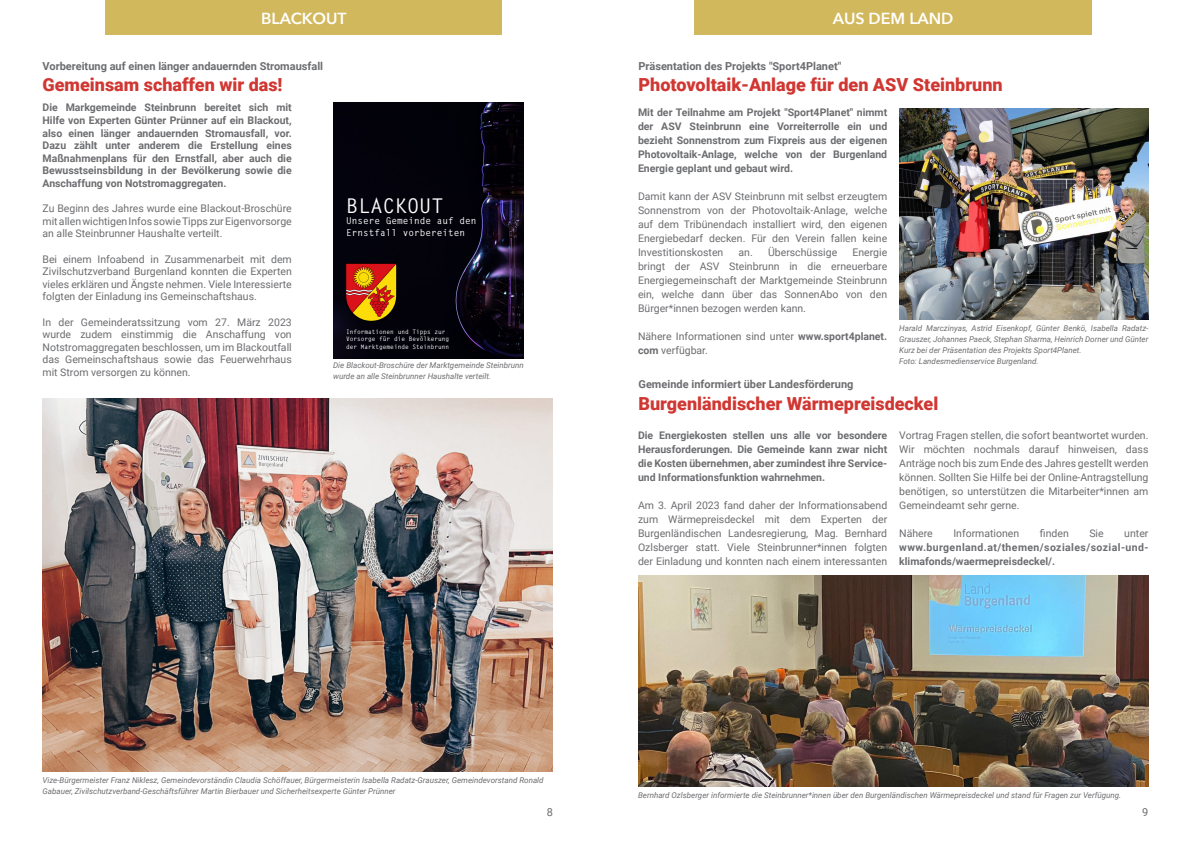
<style>
.page{position:relative;width:1191px;height:842px;background:#fff}
.page>*{position:absolute;margin:0;border:0;box-sizing:border-box;transform-origin:0 0}
.t1{font:700 20.3px "Letter Gothic Std";color:#fff}
._28_30_bold_left{font:900 18px "Roboto";color:#d13732}
._40_42_bold_left{font:900 18px "Roboto";color:#d13732}
.t2{font:600 16px "Avenir Next";color:#fff}
._14_19_Semibold_Ital{font:700 11px "Roboto";color:#6c6d70}
._14_19_Semibold_Ital-2{font:11px "Roboto";color:#6c6d70}
._8_14_reg_left_ju{font:10.5px/14px "Roboto";color:#6c6d70;text-align:justify}
._8_14_reg_left_ju-2{font:700 10.5px/14px "Roboto";color:#6c6d70;text-align:justify}
.t3{font:700 9.4px/11.3px "Letter Gothic Std";color:#fff}
._14_19_Semibold_Ital-3{font:italic 8px/11px "Roboto";color:#6c6d70}
.t4{font:700 6.1px/7.4px "Letter Gothic Std";color:#fff}
.s1{font-weight:700}
.s2{font-weight:400}
</style>
<div class="page">
<div style="left:105px;top:0;width:397px;height:35px;background:#d2b85c"></div>
<div style="left:694px;top:0;width:397px;height:35px;background:#d2b85c"></div>
<img style="left:43px;top:399px;width:510px;height:373px">
<img style="left:333px;top:103px;width:190px;height:256px">
<img style="left:346px;top:263px;width:50px;height:58px">
<img style="left:638px;top:575px;width:510px;height:211px">
<img style="left:899px;top:109px;width:249px;height:211px">
<p class="t2" style="left:261px;top:5px;width:87px">BLACKOUT</p>
<p class="_14_19_Semibold_Ital" style="left:43px;top:58px;width:282px">Vorbereitung auf einen länger andauernden Stromausfall</p>
<p class="_40_42_bold_left" style="left:43px;top:72px;width:241px">Gemeinsam schaffen wir das!</p>
<p class="_8_14_reg_left_ju-2" style="left:43px;top:101px;width:251px;line-height:12.6px">Die Markgemeinde Steinbrunn bereitet sich mit Hilfe von Experten Günter Prünner auf ein Blackout, also einen länger andauernden Stromausfall, vor.<br>Dazu zählt unter anderem die Erstellung eines Maßnahmenplans für den Ernstfall, aber auch die Bewusstseinsbildung in der Bevölkerung sowie die Anschaffung von Notstromaggregaten.</p>
<p class="_8_14_reg_left_ju" style="left:43px;top:202px;width:251px;line-height:12.6px">Zu Beginn des Jahres wurde eine Blackout-Broschüre mit allen wichtigen Infos sowie Tipps zur Eigenvorsorge an alle Steinbrunner Haushalte verteilt.</p>
<p class="_8_14_reg_left_ju" style="left:43px;top:252px;width:251px;line-height:12.6px">Bei einem Infoabend in Zusammenarbeit mit dem Zivilschutzverband Burgenland konnten die Experten vieles erklären und Ängste nehmen. Viele Interessierte folgten der Einladung ins Gemeinschaftshaus.</p>
<p class="_8_14_reg_left_ju" style="left:43px;top:315px;width:251px;line-height:12.6px">In der Gemeinderatssitzung vom 27. März 2023 wurde zudem einstimmig die Anschaffung von Notstromaggregaten beschlossen, um im Blackoutfall das Gemeinschaftshaus sowie das Feuerwehrhaus mit Strom versorgen zu können.</p>
<p class="t1" style="left:346px;top:193px;width:99px">BLACKOUT</p>
<p class="t3" style="left:346px;top:216px;width:132px">Unsere Gemeinde auf den<br>Ernstfall vorbereiten</p>
<p class="t4" style="left:346px;top:328px;width:105px">Informationen und Tipps zur<br>Vorsorge für die Bevölkerung der Marktgemeinde Steinbrunn</p>
<p class="_14_19_Semibold_Ital-3" style="left:333px;top:359px;width:192px">Die Blackout-Broschüre der Marktgemeinde Steinbrunn wurde an alle Steinbrunner Haushalte verteilt.</p>
<p class="_14_19_Semibold_Ital-3" style="left:43px;top:775px;width:502px">Vize-Bürgermeister Franz Niklesz, Gemeindevorständin Claudia Schöffauer, Bürgermeisterin Isabella Radatz-Grauszer, Gemeindevorstand Ronald<br>Gabauer, Zivilschutzverband-Geschäftsführer Martin Bierbauer und Sicherheitsexperte Günter Prünner</p>
<p class="_14_19_Semibold_Ital-2" style="left:547px;top:804px;width:8px">8</p>
<p class="t2" style="left:796px;top:5px;width:195px">GEMEINDEBUDGET 2023</p>
<p class="t2" style="left:833px;top:5px;width:122px">AUS DEM LAND</p>
<p class="_14_19_Semibold_Ital" style="left:638px;top:58px;width:204px">Präsentation des Projekts "Sport4Planet"</p>
<p class="_28_30_bold_left" style="left:638px;top:72px;width:366px">Photovoltaik-Anlage für den ASV Steinbrunn</p>
<p class="_8_14_reg_left_ju-2" style="left:638px;top:105px;width:251px">Mit der Teilnahme am Projekt "Sport4Planet" nimmt der ASV Steinbrunn eine Vorreiterrolle ein und bezieht Sonnenstrom zum Fixpreis aus der eigenen Photovoltaik-Anlage, welche von der Burgenland Energie geplant und gebaut wird.</p>
<p class="_8_14_reg_left_ju" style="left:638px;top:189px;width:251px">Damit kann der ASV Steinbrunn mit selbst erzeugtem Sonnenstrom von der Photovoltaik-Anlage, welche auf dem Tribünendach installiert wird, den eigenen Energiebedarf decken. Für den Verein fallen keine Investitionskosten</p>
<p class="_8_14_reg_left_ju" style="left:738px;top:245px;width:100px">an. Überschüssige</p>
<p class="_8_14_reg_left_ju" style="left:638px;top:245px;width:251px;text-indent:214px">Energie bringt der ASV Steinbrunn in die erneuerbare Energiegemeinschaft der Marktgemeinde Steinbrunn ein, welche dann über das SonnenAbo von den Bürger*innen bezogen werden kann.</p>
<p class="_8_14_reg_left_ju" style="left:638px;top:329px;width:251px">Nähere Informationen sind unter <span class="s1">www.sport4planet. com</span> verfügbar.</p>
<p class="_14_19_Semibold_Ital" style="left:638px;top:377px;width:216px">Gemeinde informiert über Landesförderung</p>
<p class="_28_30_bold_left" style="left:638px;top:391px;width:301px">Burgenländischer Wärmepreisdeckel</p>
<p class="_8_14_reg_left_ju-2" style="left:638px;top:428px;width:251px">Die Energiekosten stellen uns alle vor besondere Herausforderungen. Die Gemeinde kann zwar nicht die Kosten übernehmen, aber zumindest ihre Service&shy;und Informationsfunktion wahrnehmen.</p>
<p class="_8_14_reg_left_ju" style="left:638px;top:498px;width:251px">Am 3. April 2023 fand daher der Informationsabend zum Wärmepreisdeckel mit dem Experten der Burgenländischen Landesregierung, Mag. Bernhard Ozlsberger statt. Viele Steinbrunner*innen folgten der Einladung und konnten nach einem interessanten</p>
<p class="_14_19_Semibold_Ital-3" style="left:899px;top:322px;width:251px;text-align:justify">Harald Marczinyas, Astrid Eisenkopf, Günter Benkö, Isabella Radatz-Grauszer, Johannes Paeck, Stephan Sharma, Heinrich Dorner und Günter Kurz bei der Präsentation des Projekts Sport4Planet.</p>
<p class="_14_19_Semibold_Ital-3" style="left:899px;top:355px;width:141px">Foto: Landesmedienservice Burgenland.</p>
<p class="_8_14_reg_left_ju" style="left:899px;top:428px;width:251px">Vortrag Fragen stellen, die sofort beantwortet wurden.</p>
<p class="_8_14_reg_left_ju" style="left:899px;top:442px;width:251px">Wir möchten nochmals darauf hinweisen, dass Anträge noch bis zum Ende des Jahres gestellt werden können. Sollten Sie Hilfe bei der Online-Antragstellung benötigen, so unterstützen die Mitarbeiter*innen am Gemeindeamt sehr gerne.</p>
<p class="_8_14_reg_left_ju" style="left:899px;top:526px;width:35px">Nähere</p>
<p class="_8_14_reg_left_ju" style="left:953px;top:526px;width:67px">Informationen</p>
<p class="_8_14_reg_left_ju" style="left:1040px;top:526px;width:30px">finden</p>
<p class="_8_14_reg_left_ju" style="left:1089px;top:526px;width:16px">Sie</p>
<p class="_8_14_reg_left_ju-2" style="left:899px;top:526px;width:251px;text-indent:225px"><span class="s2">unter </span>www.burgenland.at/themen/soziales/sozial-und&shy;klimafonds/waermepreisdeckel/.</p>
<p class="_14_19_Semibold_Ital-3" style="left:638px;top:790px;width:485px">Bernhard Ozlsberger informierte die Steinbrunner*innen über den Burgenländischen Wärmepreisdeckel und stand für Fragen zur Verfügung.</p>
<p class="_14_19_Semibold_Ital-2" style="left:1142px;top:804px;width:8px">9</p>
</div>
